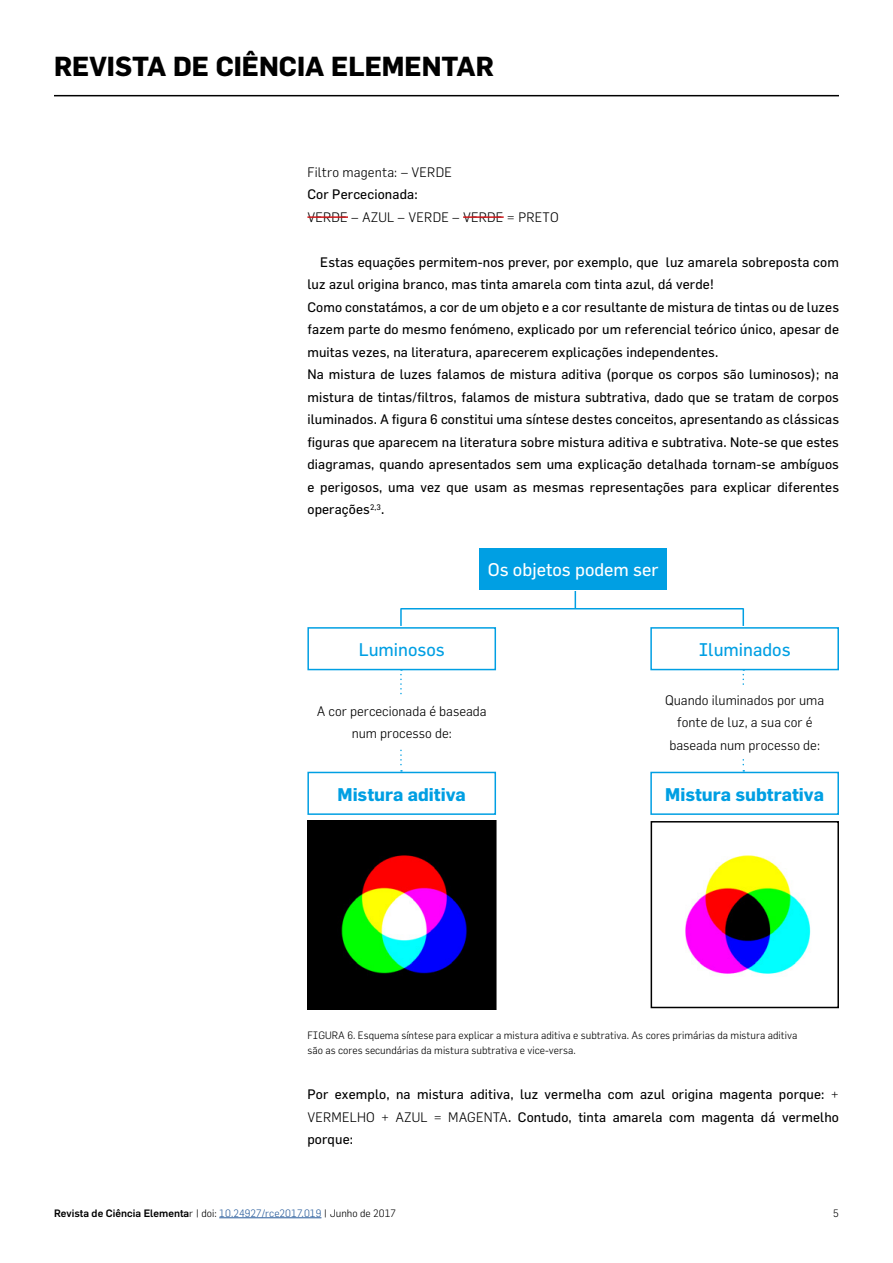
<style>
.page{position:relative;width:893px;height:1263px;background:#fff}
.page>*{position:absolute;margin:0;border:0;box-sizing:border-box;transform-origin:0 0}
.t1{font:700 27px "Flama";color:#000}
.t2{font:700 18px "Flama";color:#009fe3}
.t3{font:18px "Flama";color:#009fe3}
.t4{font:18px "Flama";color:#fff}
.t5{font:13.5px/22.5px "Flama";letter-spacing:.01em;color:#000}
.t6{font:300 13.5px/22.5px "Flama";color:#000;text-align:center}
.t7{font:300 10.5px/15px "Flama";color:#000}
.t8{font:500 10.5px "Flama";color:#000}
.s1{font-weight:300}
.s2{font-weight:300;color:#275b9b}
</style>
<div class="page">
<hr style="left:54px;top:95px;width:785px;height:1px;background:#000">
<hr style="left:219px;top:1217px;width:102px;height:1px;background:#275b9b">
<hr style="left:307px;top:216px;width:41px;height:2px;background:#cd171a">
<hr style="left:463px;top:216px;width:41px;height:2px;background:#cd171a">
<div style="left:480px;top:548px;width:187px;height:42px;background:#009fe3"></div>
<div style="left:307px;top:627px;width:189px;height:43px;border:2px solid #009fe3"></div>
<div style="left:650px;top:627px;width:189px;height:43px;border:2px solid #009fe3"></div>
<div style="left:307px;top:772px;width:189px;height:43px;border:2px solid #009fe3"></div>
<div style="left:650px;top:772px;width:189px;height:43px;border:2px solid #009fe3"></div>
<svg style="left:575px;top:591px;width:1px;height:17px"></svg>
<hr style="left:401px;top:608px;width:342px;height:1px;background:#009fe3">
<svg style="left:400px;top:608px;width:2px;height:18px"></svg>
<svg style="left:742px;top:608px;width:2px;height:18px"></svg>
<svg style="left:400px;top:669px;width:2px;height:103px"></svg>
<svg style="left:742px;top:669px;width:2px;height:103px"></svg>
<div style="left:307px;top:696px;width:189px;height:51px;background:#fff"></div>
<div style="left:650px;top:687px;width:189px;height:70px;background:#fff"></div>
<img style="left:307px;top:821px;width:189px;height:188px">
<img style="left:685px;top:855px;width:126px;height:119px">
<div style="left:651px;top:821px;width:188px;height:187px;border:2px solid #000"></div>
<h1 class="t1" style="left:54px;top:50px;width:441px">REVISTA DE CIÊNCIA ELEMENTAR</h1>
<p class="t6" style="left:307px;top:160px;width:146px">Filtro magenta: – VERDE</p>
<p class="t5" style="left:307px;top:183px;width:112px">Cor Percecionada:</p>
<p class="t6" style="left:307px;top:205px;width:253px">VERDE – AZUL – VERDE – VERDE = PRETO</p>
<p class="t5" style="left:307px;top:250px;width:533px;text-indent:13px">Estas equações permitem-nos prever, por exemplo, que luz amarela sobreposta com luz azul origina branco, mas tinta amarela com tinta azul, dá verde!<br>Como constatámos, a cor de um objeto e a cor resultante de mistura de tintas ou de luzes fazem parte do mesmo fenómeno, explicado por um referencial teórico único, apesar de muitas vezes, na literatura, aparecerem explicações independentes.<br>Na mistura de luzes falamos de mistura aditiva (porque os corpos são luminosos); na mistura de tintas/filtros, falamos de mistura subtrativa, dado que se tratam de corpos iluminados. A figura 6 constitui uma síntese destes conceitos, apresentando as clássicas figuras que aparecem na literatura sobre mistura aditiva e subtrativa. Note-se que estes diagramas, quando apresentados sem uma explicação detalhada tornam-se ambíguos e perigosos, uma vez que usam as mesmas representações para explicar diferentes operações<sup>2,3</sup>.</p>
<h2 class="t4" style="left:488px;top:559px;width:172px">Os objetos podem ser</h2>
<h2 class="t3" style="left:359px;top:638px;width:87px">Luminosos</h2>
<h2 class="t3" style="left:699px;top:638px;width:93px">Iluminados</h2>
<p class="t6" style="left:317px;top:699px;width:171px">A cor percecionada é baseada num processo de:</p>
<p class="t6" style="left:665px;top:688px;width:161px">Quando iluminados por uma fonte de luz, a sua cor é baseada num processo de:</p>
<h2 class="t2" style="left:338px;top:783px;width:130px">Mistura aditiva</h2>
<h2 class="t2" style="left:665px;top:783px;width:160px">Mistura subtrativa</h2>
<p class="t7" style="left:307px;top:1028px;width:492px">FIGURA 6. Esquema síntese para explicar a mistura aditiva e subtrativa. As cores primárias da mistura aditiva são as cores secundárias da mistura subtrativa e vice-versa.</p>
<p class="t5" style="left:307px;top:1083px;width:533px;text-align:justify">Por exemplo, na mistura aditiva, luz vermelha com azul origina magenta porque: <span class="s1">+ VERMELHO + AZUL = MAGENTA</span>. Contudo, tinta amarela com magenta dá vermelho porque:</p>
<p class="t8" style="left:54px;top:1206px;width:343px">Revista de Ciência Elementa<span class="s1">r | doi:</span> <span class="s2">10.24927/rce2017.019</span> <span class="s1">| Junho de 2017</span></p>
<p class="t7" style="left:833px;top:1205px;width:7px">5</p>
</div>
